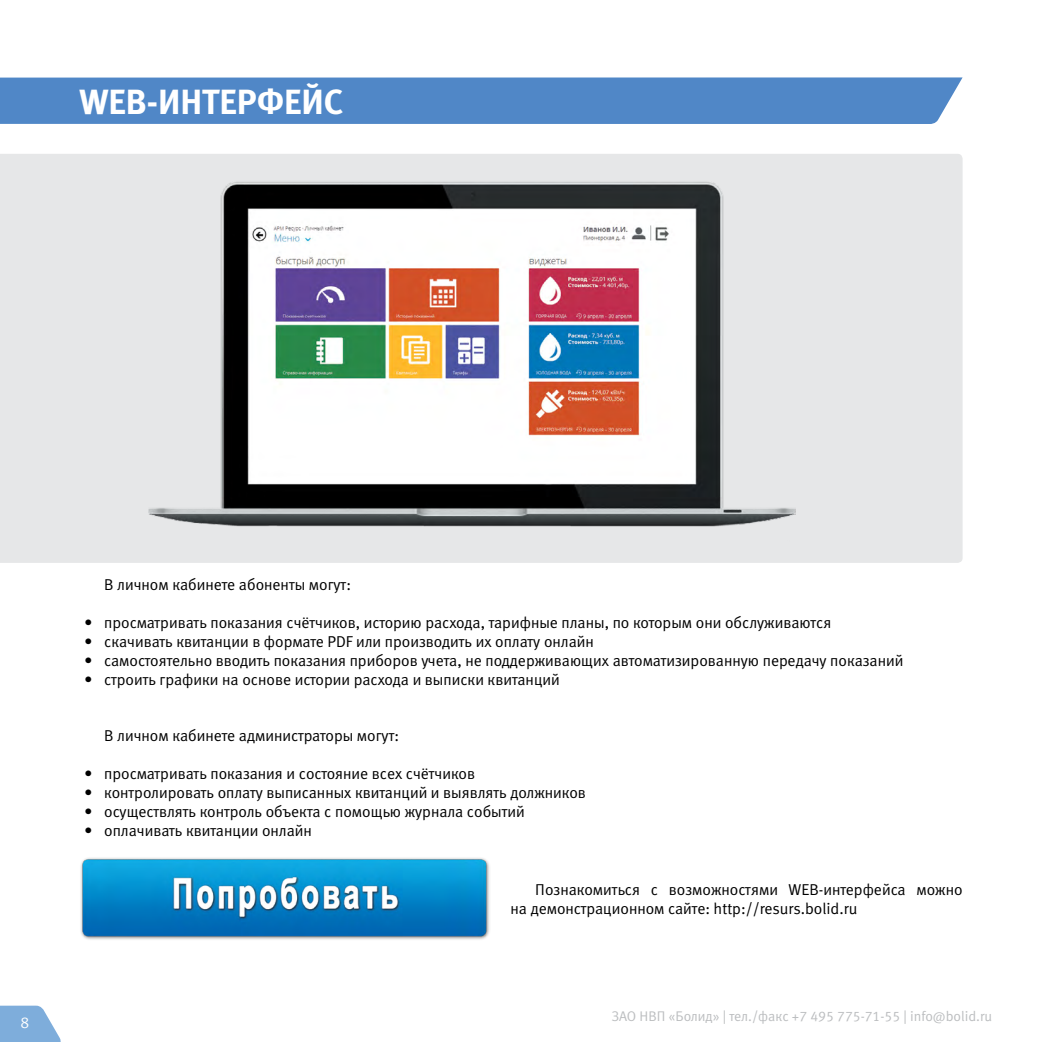
<style>
.page{position:relative;width:1042px;height:1042px;background:#fff}
.page>*{position:absolute;margin:0;border:0;box-sizing:border-box;transform-origin:0 0}
.t1{font:35px "Meta Bold LFC";color:#fff}
.t2{font:15.75px/18.9px "Meta Normal LFC";color:#000}
.t3{font:15.75px "Meta Normal LFC";color:#fff}
.t4{font:14px "Meta Normal LFC";color:#bcbec0}
.s1{font-family:"Officina Sans C"}
</style>
<div class="page">
<div style="left:0;top:77px;width:962px;height:47px;background:#5087c7"></div>
<div style="left:0;top:154px;width:962px;height:409px;background:#e6e7e8"></div>
<img style="left:149px;top:175px;width:646px;height:367px">
<img style="left:80px;top:858px;width:410px;height:82px">
<svg style="left:0;top:1005px;width:61px;height:37px"></svg>
<h1 class="t1" style="left:79px;top:81px;width:99px">WEB-инте</h1>
<h1 class="t1" style="left:237px;top:81px;width:98px">рфейс</h1>
<p class="t3" style="left:21px;top:1014px;width:10px">8</p>
<p class="t2" style="left:104px;top:575px;width:248px">В личном кабинете абоненты могут:</p>
<p class="t2" style="left:84px;top:613px;width:748px"><span class="s1">•</span> просматривать показания счётчиков, историю расхода, тарифные планы, по которым они обслуживаются</p>
<p class="t2" style="left:84px;top:632px;width:511px"><span class="s1">•</span> скачивать квитанции в формате PDF или производить их оплату онлайн</p>
<p class="t2" style="left:84px;top:651px;width:820px"><span class="s1">•</span> самостоятельно вводить показания приборов учета, не поддерживающих автоматизированную передачу показаний</p>
<p class="t2" style="left:84px;top:670px;width:477px"><span class="s1">•</span> строить графики на основе истории расхода и выписки квитанций</p>
<p class="t2" style="left:104px;top:726px;width:296px">В личном кабинете администраторы могут:</p>
<p class="t2" style="left:84px;top:764px;width:392px"><span class="s1">•</span> просматривать показания и состояние всех счётчиков</p>
<p class="t2" style="left:84px;top:783px;width:503px"><span class="s1">•</span> контролировать оплату выписанных квитанций и выявлять должников</p>
<p class="t2" style="left:84px;top:802px;width:442px"><span class="s1">•</span> осуществлять контроль объекта с помощью журнала событий</p>
<p class="t2" style="left:84px;top:821px;width:229px"><span class="s1">•</span> оплачивать квитанции онлайн</p>
<p class="t2" style="left:510px;top:880px;width:453px;text-indent:25px">Познакомиться с возможностями WEB-интерфейса можно на демонстрационном сайте: http://resurs.bolid.ru</p>
<p class="t4" style="left:612px;top:1008px;width:382px">ЗАО НВП «Болид» | тел./факс +7 495 775-71-55 | info@bolid.ru</p>
</div>
